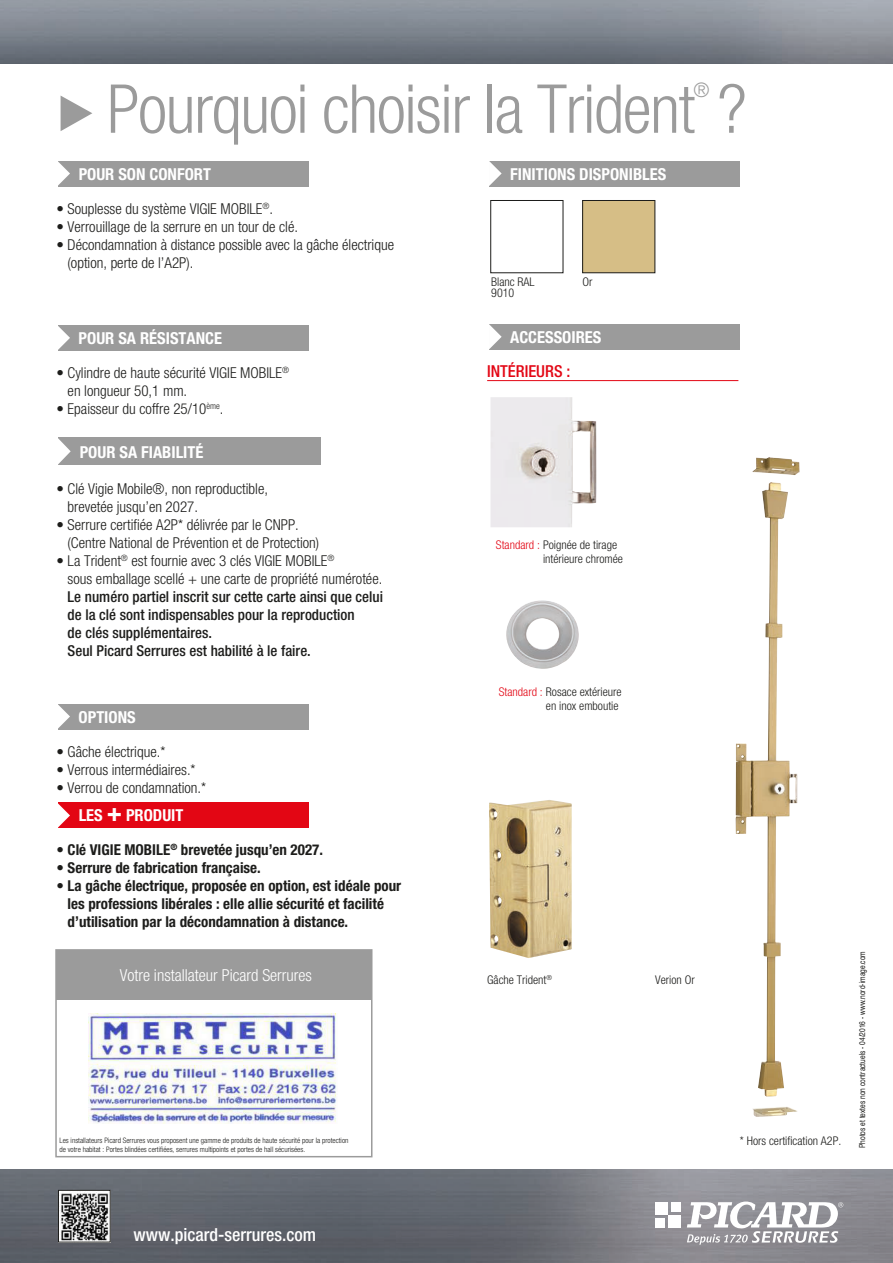
<style>
.page{position:relative;width:893px;height:1263px;background:#fff}
.page>*{position:absolute;margin:0;border:0;box-sizing:border-box;transform-origin:0 0}
.t1{font:300 condensed 67.5px "Helvetica Neue";letter-spacing:-.02em;color:#9b9b9b}
.t2{font:300 condensed 20.1px "Helvetica Neue";color:#9b9b9b}
.t3{font:500 condensed 18px "Helvetica Neue";color:#fff}
.t4{font:700 condensed 16.5px "Helvetica Neue";color:#fff}
.t5{font:300 condensed 16.5px "Helvetica Neue";color:#fff}
.t6{font:500 condensed 16.5px "Helvetica Neue";color:#e30614}
.t7{font:300 condensed 15px/18px "Helvetica Neue";color:#1d1d1b}
.t8{font:700 condensed 15px/18px "Helvetica Neue";color:#1d1d1b}
.t9{font:500 condensed 15px/18px "Helvetica Neue";color:#1d1d1b}
.t10{font:300 condensed 12px/13.5px "Helvetica Neue";color:#1d1d1b}
.t11{font:8.25px "Helvetica";color:#1d1d1b;scale:.8 1}
.t12{font:300 condensed 7.5px/8.7px "Helvetica Neue";color:#1d1d1b}
.s1{font-family:"The Sans Black Caps";font-weight:400;font-stretch:normal}
.s2{font-size:25.5px}
.s3{color:#e30614}
</style>
<div class="page">
<div style="left:55px;top:949px;width:317px;height:208px;border:2px solid #9b9b9b"></div>
<div style="left:56px;top:950px;width:316px;height:49px;background:#9b9b9b"></div>
<img style="left:0;top:1169px;width:893px;height:94px">
<img style="left:60px;top:1192px;width:49px;height:48px">
<div style="left:58px;top:1190px;width:53px;height:52px;border:1px solid #1d1d1b"></div>
<img style="left:0;top:0;width:893px;height:64px">
<div style="left:655px;top:1202px;width:13px;height:13px;background:#fff"></div>
<div style="left:671px;top:1202px;width:9px;height:9px;background:#fff"></div>
<div style="left:655px;top:1218px;width:9px;height:9px;background:#fff"></div>
<div style="left:668px;top:1215px;width:12px;height:12px;background:#fff"></div>
<svg style="left:687px;top:1201px;width:156px;height:44px"></svg>
<div style="left:58px;top:161px;width:251px;height:25px;background:#9b9b9b"></div>
<div style="left:489px;top:161px;width:251px;height:25px;background:#9b9b9b"></div>
<div style="left:489px;top:324px;width:251px;height:26px;background:#9b9b9b"></div>
<div style="left:58px;top:325px;width:251px;height:26px;background:#9b9b9b"></div>
<div style="left:58px;top:437px;width:263px;height:28px;background:#9b9b9b"></div>
<div style="left:58px;top:704px;width:251px;height:25px;background:#9b9b9b"></div>
<div style="left:58px;top:803px;width:251px;height:25px;background:#e30614"></div>
<svg style="left:58px;top:161px;width:12px;height:25px"></svg>
<svg style="left:489px;top:161px;width:13px;height:25px"></svg>
<svg style="left:489px;top:324px;width:13px;height:25px"></svg>
<svg style="left:58px;top:326px;width:12px;height:24px"></svg>
<svg style="left:58px;top:438px;width:13px;height:27px"></svg>
<svg style="left:58px;top:704px;width:12px;height:25px"></svg>
<svg style="left:58px;top:803px;width:12px;height:25px"></svg>
<hr style="left:487px;top:380px;width:251px;height:1px;background:#e30614">
<div style="left:490px;top:200px;width:73px;height:73px;border:1px solid #1d1d1b"></div>
<div style="left:583px;top:200px;width:72px;height:73px;background:#d6be86"></div>
<div style="left:582px;top:200px;width:73px;height:73px;border:1px solid #1d1d1b"></div>
<img style="left:490px;top:397px;width:106px;height:130px">
<img style="left:506px;top:600px;width:73px;height:69px">
<img style="left:736px;top:457px;width:63px;height:639px">
<img style="left:489px;top:800px;width:83px;height:158px">
<img style="left:88px;top:1013px;width:248px;height:110px">
<h2 class="t2" style="left:694px;top:79px;width:18px">®</h2>
<h1 class="t1" style="left:59px;top:70px;width:689px"><span class="s1">&gt;</span> Pourquoi choisir la Trident ?</h1>
<p class="t4" style="left:79px;top:164px;width:134px">POUR SON CONFORT</p>
<p class="t4" style="left:510px;top:164px;width:158px">FINITIONS DISPONIBLES</p>
<p class="t7" style="left:57px;top:199px;width:218px">• Souplesse du système VIGIE MOBILE<sup>®</sup>.</p>
<p class="t7" style="left:57px;top:217px;width:243px">• Verrouillage de la serrure en un tour de clé.</p>
<p class="t7" style="left:68px;top:235px;width:328px;text-indent:-11px">• Décondamnation à distance possible avec la gâche électrique (option, perte de l’A2P).</p>
<p class="t10" style="left:491px;top:277px;width:45px;line-height:10.5px">Blanc RAL<br>9010</p>
<p class="t10" style="left:582px;top:275px;width:12px">Or</p>
<p class="t4" style="left:79px;top:328px;width:145px">POUR SA RÉSISTANCE</p>
<p class="t4" style="left:510px;top:327px;width:93px">ACCESSOIRES</p>
<p class="t7" style="left:68px;top:364px;width:223px;text-indent:-11px">• Cylindre de haute sécurité VIGIE MOBILE<sup>® </sup>en longueur 50,1 mm.</p>
<p class="t7" style="left:57px;top:400px;width:168px">• Epaisseur du coffre 25/10<sup>ème</sup>.</p>
<p class="t4" style="left:80px;top:442px;width:125px">POUR SA FIABILITÉ</p>
<p class="t7" style="left:68px;top:480px;width:202px;text-indent:-11px">• Clé Vigie Mobile®, non reproductible, brevetée jusqu’en 2027.</p>
<p class="t7" style="left:68px;top:516px;width:253px;text-indent:-11px">• Serrure certifiée A2P* délivrée par le CNPP. (Centre National de Prévention et de Protection)</p>
<p class="t7" style="left:68px;top:552px;width:316px;text-indent:-11px">• La Trident<sup>®</sup> est fournie avec 3 clés VIGIE MOBILE<sup>®<br></sup>sous emballage scellé + une carte de propriété numérotée.</p>
<p class="t9" style="left:68px;top:587px;width:317px">Le numéro partiel inscrit sur cette carte ainsi que celui de la clé sont indispensables pour la reproduction<br>de clés supplémentaires.<br>Seul Picard Serrures est habilité à le faire.</p>
<p class="t4" style="left:79px;top:707px;width:59px">OPTIONS</p>
<p class="t7" style="left:57px;top:742px;width:110px">• Gâche électrique.*</p>
<p class="t7" style="left:57px;top:760px;width:141px">• Verrous intermédiaires.*</p>
<p class="t7" style="left:57px;top:778px;width:151px">• Verrou de condamnation.*</p>
<p class="t4" style="left:79px;top:805px;width:106px">LES <span class="s2">+</span> PRODUIT</p>
<p class="t8" style="left:57px;top:841px;width:268px">• Clé VIGIE MOBILE<sup>®</sup> brevetée jusqu’en 2027.</p>
<p class="t8" style="left:57px;top:859px;width:206px">• Serrure de fabrication française.</p>
<p class="t8" style="left:68px;top:877px;width:335px;text-indent:-11px">• La gâche électrique, proposée en option, est idéale pour les professions libérales : elle allie sécurité et facilité d’utilisation par la décondamnation à distance.</p>
<p class="t5" style="left:120px;top:965px;width:194px">Votre installateur Picard Serrures</p>
<p class="t12" style="left:60px;top:1136px;width:290px">Les installateurs Picard Serrures vous proposent une gamme de produits de haute sécurité pour la protection de votre habitat : Portes blindées certifiées, serrures multipoints et portes de hall sécurisées.</p>
<p class="t6" style="left:487px;top:361px;width:85px">INTÉRIEURS :</p>
<p class="t10" style="left:543px;top:538px;width:81px;text-indent:-47px"><span class="s3">Standard :</span> Poignée de tirage intérieure chromée</p>
<p class="t10" style="left:499px;top:685px;width:124px;text-align:right"><span class="s3">Standard :</span> Rosace extérieure en inox emboutie</p>
<p class="t10" style="left:487px;top:973px;width:66px">Gâche Trident<sup>®</sup></p>
<p class="t10" style="left:655px;top:973px;width:41px">Verion Or</p>
<p class="t10" style="left:740px;top:1134px;width:103px">* Hors certification A2P.</p>
<p class="t11" style="left:856px;top:1148px;width:248px;rotate:-90deg">Photos et textes non contractuels - 04/2016 - www.nord-image.com</p>
<p class="t3" style="left:134px;top:1224px;width:184px">www.picard-serrures.com</p>
</div>
